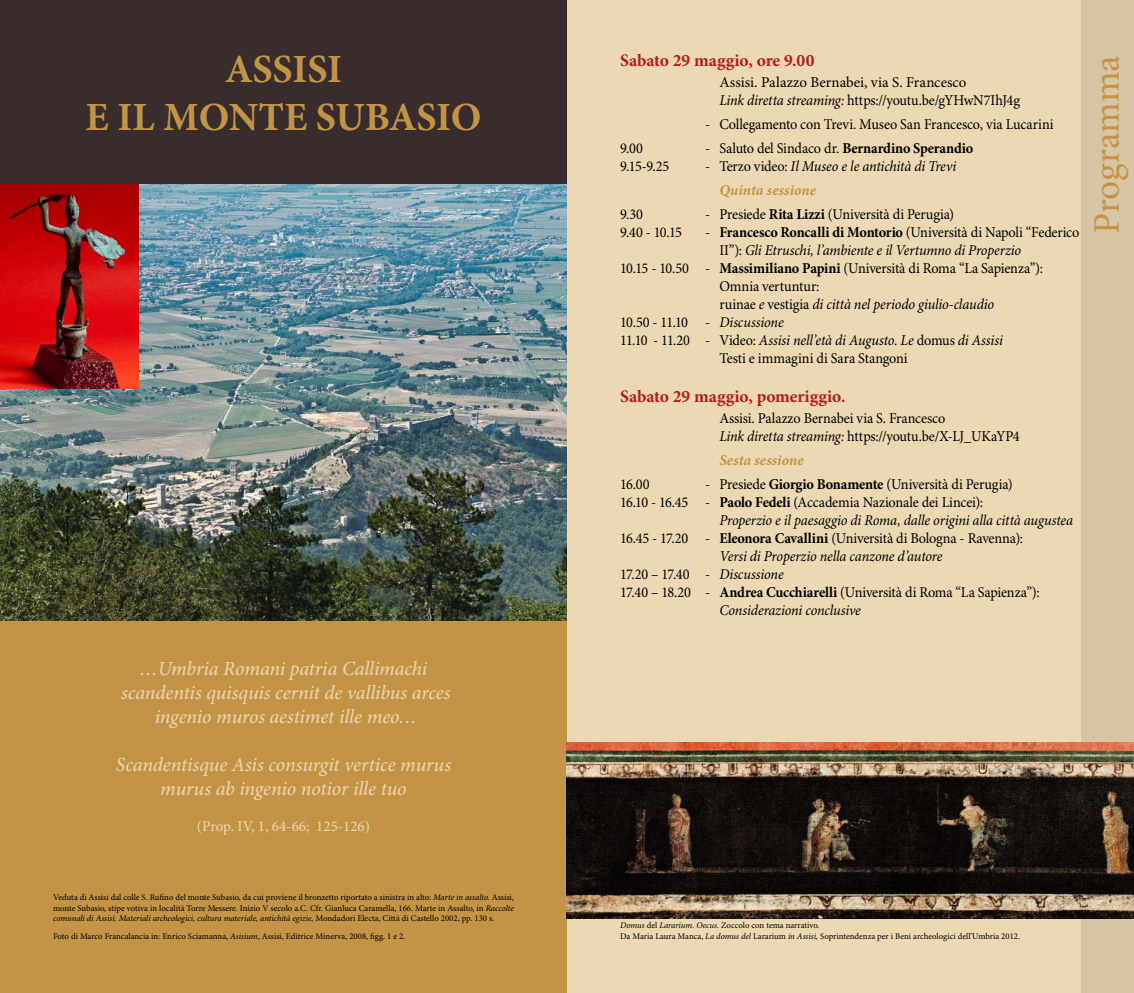
<style>
.page{position:relative;width:1134px;height:993px;background:#fff}
.page>*{position:absolute;margin:0;border:0;box-sizing:border-box;transform-origin:0 0}
.t1{font:700 40px/48px "Minion Pro";letter-spacing:-.01em;color:#c49446;text-align:center}
.t2{font:37.5px "Minion Pro";color:#c49446}
.t3{font:italic 20px/24px "Minion Pro";letter-spacing:-.005em;color:#ecd8b3;text-align:center}
.t4{font:700 17.5px "Minion Pro";letter-spacing:-.005em;color:#b51b1a}
.t5{font:15px/18px "Minion Pro";letter-spacing:-.01em;color:#000;scale:.95 1}
.t6{font:italic 15px/24px "Minion Pro";letter-spacing:-.015em;color:#000;scale:.95 1}
.t7{font:15px/18px "Minion Pro";letter-spacing:-.01em;color:#000}
.t8{font:15px "Minion Pro";color:#ecd8b3}
.t9{font:italic 700 15px "Minion Pro";letter-spacing:.005em;color:#c49446}
.t10{font:8.75px/10.5px "Minion Pro";color:#000;text-align:justify}
.s1{font-style:italic}
.s2{font-weight:700}
.s3{font-style:normal}
.s4{font-weight:700;color:#c49446}
</style>
<div class="page">
<div style="left:0;top:0;width:567px;height:992px;background:#c49446"></div>
<div style="left:0;top:0;width:567px;height:234px;background:#382d2c"></div>
<img style="left:0;top:184px;width:567px;height:436px">
<img style="left:0;top:184px;width:138px;height:204px">
<div style="left:567px;top:0;width:567px;height:992px;background:#ecd8b3"></div>
<div style="left:1081px;top:0;width:53px;height:992px;background:#d6c4a2"></div>
<img style="left:567px;top:742px;width:567px;height:176px">
<h1 class="t1" style="left:86px;top:47px;width:397px">ASSISI<br>E IL MONTE SUBASIO</h1>
<h3 class="t3" style="left:121px;top:657px;width:331px">…Umbria Romani patria Callimachi scandentis quisquis cernit de vallibus arces ingenio muros aestimet ille meo…</h3>
<h3 class="t3" style="left:116px;top:753px;width:337px">Scandentisque Asis consurgit vertice murus murus ab ingenio notior ille tuo</h3>
<p class="t8" style="left:197px;top:817px;width:175px">(Prop. IV, 1, 64-66; 125-126)</p>
<p class="t10" style="left:53px;top:892px;width:462px">Veduta di Assisi dal colle S. Rufino del monte Subasio, da cui proviene il bronzetto riportato a sinistra in alto: <span class="s1">Marte in assalto.</span> Assisi, monte Subasio, stipe votiva in località Torre Messere. Inizio V secolo a.C. Cfr. Gianluca Caramella, 166. Marte in Assalto, in <span class="s1">Raccolte comunali di Assisi. Materiali archeologici, cultura materiale, antichità egizie,</span> Mondadori Electa, Città di Castello 2002, pp. 130 s.</p>
<p class="t10" style="left:53px;top:931px;width:354px">Foto di Marco Francalancia in: Enrico Sciamanna, <span class="s1">Asisium</span>, Assisi, Editrice Minerva, 2008, figg. 1 e 2.</p>
<p class="t4" style="left:620px;top:50px;width:196px">Sabato 29 maggio, ore 9.00</p>
<p class="t7" style="left:719px;top:74px;width:302px">Assisi. Palazzo Bernabei, via S. Francesco<br><span class="s1">Link diretta streaming:</span> https://youtu.be/gYHwN7IhJ4g</p>
<p class="t5" style="left:705px;top:116px;width:368px">- Collegamento con Trevi. Museo San Francesco, via Lucarini</p>
<p class="t5" style="left:620px;top:140px;width:26px">9.00</p>
<p class="t5" style="left:705px;top:140px;width:284px">- Saluto del Sindaco dr. <span class="s2">Bernardino Sperandio</span></p>
<p class="t5" style="left:620px;top:158px;width:53px">9.15-9.25</p>
<p class="t6" style="left:719px;top:155px;width:251px;text-indent:-14px"><span class="s3">- Terzo video:</span> Il Museo e le antichità di Trevi<br><span class="s4">Quinta sessione</span></p>
<p class="t5" style="left:620px;top:206px;width:26px">9.30</p>
<p class="t5" style="left:705px;top:206px;width:264px">- Presiede <span class="s2">Rita Lizzi</span> (Università di Perugia)</p>
<p class="t5" style="left:620px;top:224px;width:67px">9.40 - 10.15</p>
<p class="t5" style="left:705px;top:224px;width:395px">- <span class="s2">Francesco Roncalli di Montorio</span> (Università di Napoli “Federico</p>
<p class="t6" style="left:719px;top:239px;width:319px"><span class="s3">II”):</span> Gli Etruschi, l’ambiente e il Vertumno di Properzio</p>
<p class="t5" style="left:620px;top:260px;width:446px">10.15 - 10.50 - <span class="s2">Massimiliano Papini</span> (Università di Roma “La Sapienza”):</p>
<p class="t5" style="left:719px;top:278px;width:107px">Omnia vertuntur:</p>
<p class="t6" style="left:719px;top:293px;width:291px"><span class="s3">ruinae</span> e <span class="s3">vestigia</span> di città nel periodo giulio-claudio</p>
<p class="t5" style="left:620px;top:314px;width:174px">10.50 - 11.10 - <span class="s1">Discussione</span></p>
<p class="t6" style="left:620px;top:329px;width:404px"><span class="s3">11.10 - 11.20 - Video:</span> Assisi nell’età di Augusto. Le <span class="s3">domus</span> di Assisi</p>
<p class="t5" style="left:719px;top:350px;width:200px">Testi e immagini di Sara Stangoni</p>
<p class="t4" style="left:620px;top:386px;width:227px">Sabato 29 maggio, pomeriggio.</p>
<p class="t5" style="left:719px;top:410px;width:318px">Assisi. Palazzo Bernabei via S. Francesco<br><span class="s1">Link diretta streaming:</span> https://youtu.be/X-LJ_UKaYP4</p>
<p class="t9" style="left:719px;top:449px;width:86px">Sesta sessione</p>
<p class="t5" style="left:620px;top:476px;width:33px">16.00</p>
<p class="t5" style="left:705px;top:476px;width:325px">- Presiede <span class="s2">Giorgio Bonamente</span> (Università di Perugia)</p>
<p class="t5" style="left:620px;top:494px;width:384px">16.10 - 16.45 - <span class="s2">Paolo Fedeli</span> (Accademia Nazionale dei Lincei):</p>
<p class="t6" style="left:719px;top:509px;width:374px">Properzio e il paesaggio di Roma, dalle origini alla città augustea</p>
<p class="t5" style="left:620px;top:530px;width:426px">16.45 - 17.20 - <span class="s2">Eleonora Cavallini</span> (Università di Bologna - Ravenna):</p>
<p class="t6" style="left:719px;top:545px;width:236px">Versi di Properzio nella canzone d’autore</p>
<p class="t5" style="left:620px;top:566px;width:174px">17.20 – 17.40 - <span class="s1">Discussione</span></p>
<p class="t5" style="left:620px;top:584px;width:443px">17.40 – 18.20 - <span class="s2">Andrea Cucchiarelli</span> (Università di Roma “La Sapienza”):</p>
<p class="t6" style="left:719px;top:599px;width:150px">Considerazioni conclusive</p>
<h2 class="t2" style="left:1084px;top:234px;width:180px;rotate:-90deg">Programma</h2>
<p class="t10" style="left:620px;top:920px;width:401px"><span class="s1">Domus</span> del <span class="s1">Lararium. Oecus.</span> Zoccolo con tema narrativo.<br>Da Maria Laura Manca, <span class="s1">La domus del</span> Lararium <span class="s1">in Assisi,</span> Soprintendenza per i Beni archeologici dell’Umbria 2012.</p>
</div>
